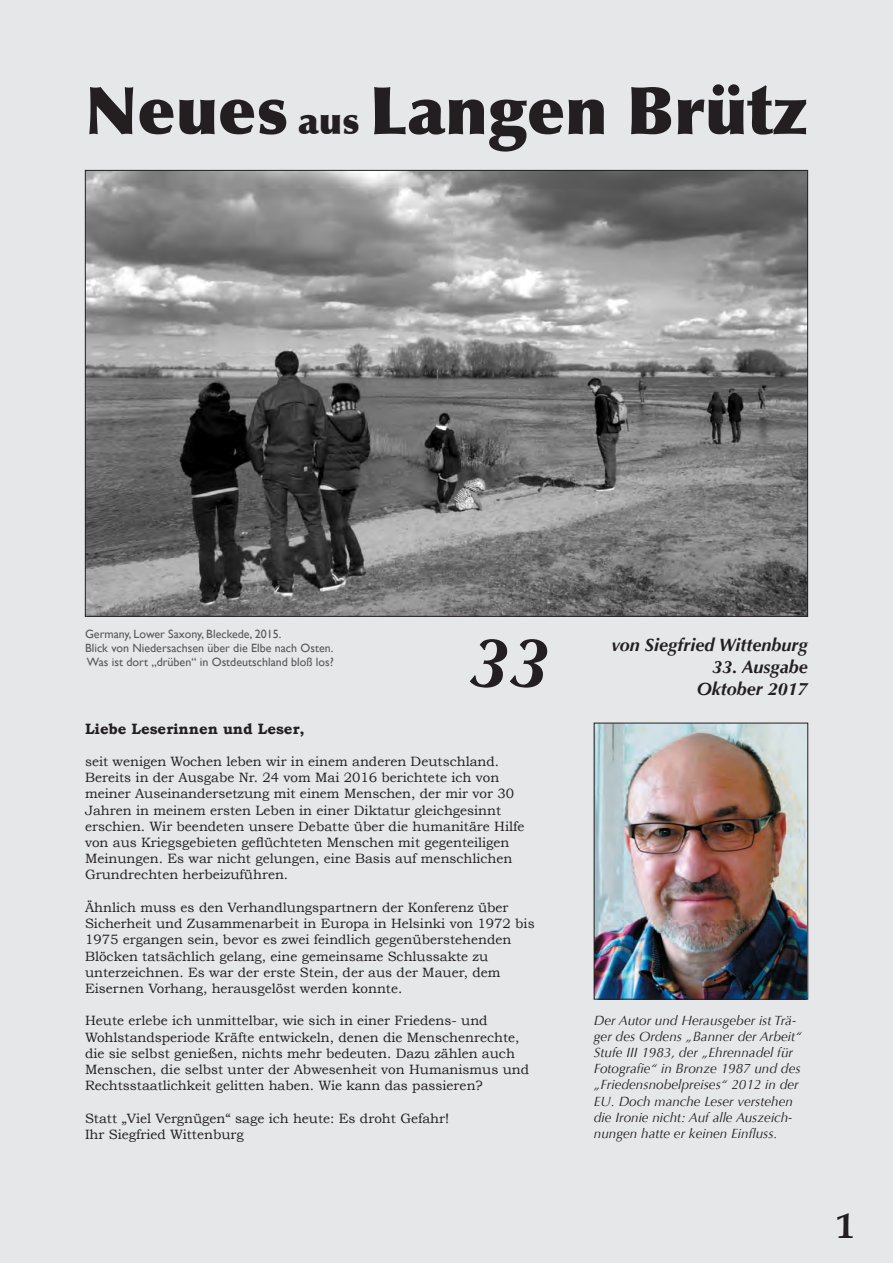
<style>
.page{position:relative;width:893px;height:1263px;background:#e6e7e9}
.page>*{position:absolute;margin:0;border:0;box-sizing:border-box;transform-origin:0 0}
.t1{font:italic 700 72px "Optima";color:#231f20}
.t2{font:900 66px "Optima";color:#231f20}
.t3{font:700 36px "Book Antiqua";color:#231f20}
.t4{font:italic 700 18px "Optima";color:#231f20}
.t5{font:700 15px "Bookman Old Style";color:#231f20}
.t6{font:13.5px/16.2px "Bookman Old Style";color:#231f20}
.t7{font:italic 13.5px/16.2px "Optima";color:#231f20}
.t8{font:12px/14.4px "Gill Sans";color:#57585a}
.s1{font-size:36px}
</style>
<div class="page">
<img style="left:596px;top:725px;width:210px;height:272px">
<div style="left:594px;top:723px;width:214px;height:276px;border:1px solid #231f20"></div>
<img style="left:87px;top:172px;width:719px;height:443px">
<h2 class="t2" style="left:85px;top:71px;width:724px">Neues <span class="s1">aus</span> Langen Brütz</h2>
<p class="t8" style="left:85px;top:626px;width:250px">Germany, Lower Saxony, Bleckede, 2015.<br>Blick von Niedersachsen über die Elbe nach Osten.<br>Was ist dort „drüben“ in Ostdeutschland bloß los?</p>
<h1 class="t1" style="left:470px;top:620px;width:82px">33</h1>
<p class="t5" style="left:85px;top:719px;width:221px">Liebe Leserinnen und Leser,</p>
<p class="t6" style="left:85px;top:753px;width:441px">seit wenigen Wochen leben wir in einem anderen Deutschland.<br>Bereits in der Ausgabe Nr. 24 vom Mai 2016 berichtete ich von meiner Auseinandersetzung mit einem Menschen, der mir vor 30<br>Jahren in meinem ersten Leben in einer Diktatur gleichgesinnt erschien. Wir beendeten unsere Debatte über die humanitäre Hilfe von aus Kriegsgebieten geflüchteten Menschen mit gegenteiligen Meinungen. Es war nicht gelungen, eine Basis auf menschlichen Grundrechten herbeizuführen.</p>
<p class="t6" style="left:85px;top:899px;width:451px">Ähnlich muss es den Verhandlungspartnern der Konferenz über Sicherheit und Zusammenarbeit in Europa in Helsinki von 1972 bis 1975 ergangen sein, bevor es zwei feindlich gegenüberstehenden Blöcken tatsächlich gelang, eine gemeinsame Schlussakte zu unterzeichnen. Es war der erste Stein, der aus der Mauer, dem Eisernen Vorhang, herausgelöst werden konnte.</p>
<p class="t6" style="left:85px;top:1012px;width:446px">Heute erlebe ich unmittelbar, wie sich in einer Friedens- und Wohlstandsperiode Kräfte entwickeln, denen die Menschenrechte, die sie selbst genießen, nichts mehr bedeuten. Dazu zählen auch Menschen, die selbst unter der Abwesenheit von Humanismus und Rechtsstaatlichkeit gelitten haben. Wie kann das passieren?</p>
<p class="t6" style="left:85px;top:1110px;width:366px">Statt „Viel Vergnügen“ sage ich heute: Es droht Gefahr!<br>Ihr Siegfried Wittenburg</p>
<h3 class="t4" style="left:611px;top:635px;width:198px">von Siegfried Wittenburg</h3>
<h3 class="t4" style="left:712px;top:656px;width:97px">33. Ausgabe</h3>
<h3 class="t4" style="left:697px;top:678px;width:113px">Oktober 2017</h3>
<p class="t7" style="left:594px;top:1012px;width:210px">Der Autor und Herausgeber ist Trä&shy;ger des Ordens „Banner der Arbeit“ Stufe III 1983, der „Ehrennadel für Fotografie“ in Bronze 1987 und des „Friedensnobelpreises“ 2012 in der EU. Doch manche Leser verstehen die Ironie nicht: Auf alle Auszeich&shy;nungen hatte er keinen Einfluss.</p>
<h3 class="t3" style="left:837px;top:1205px;width:19px">1</h3>
</div>
